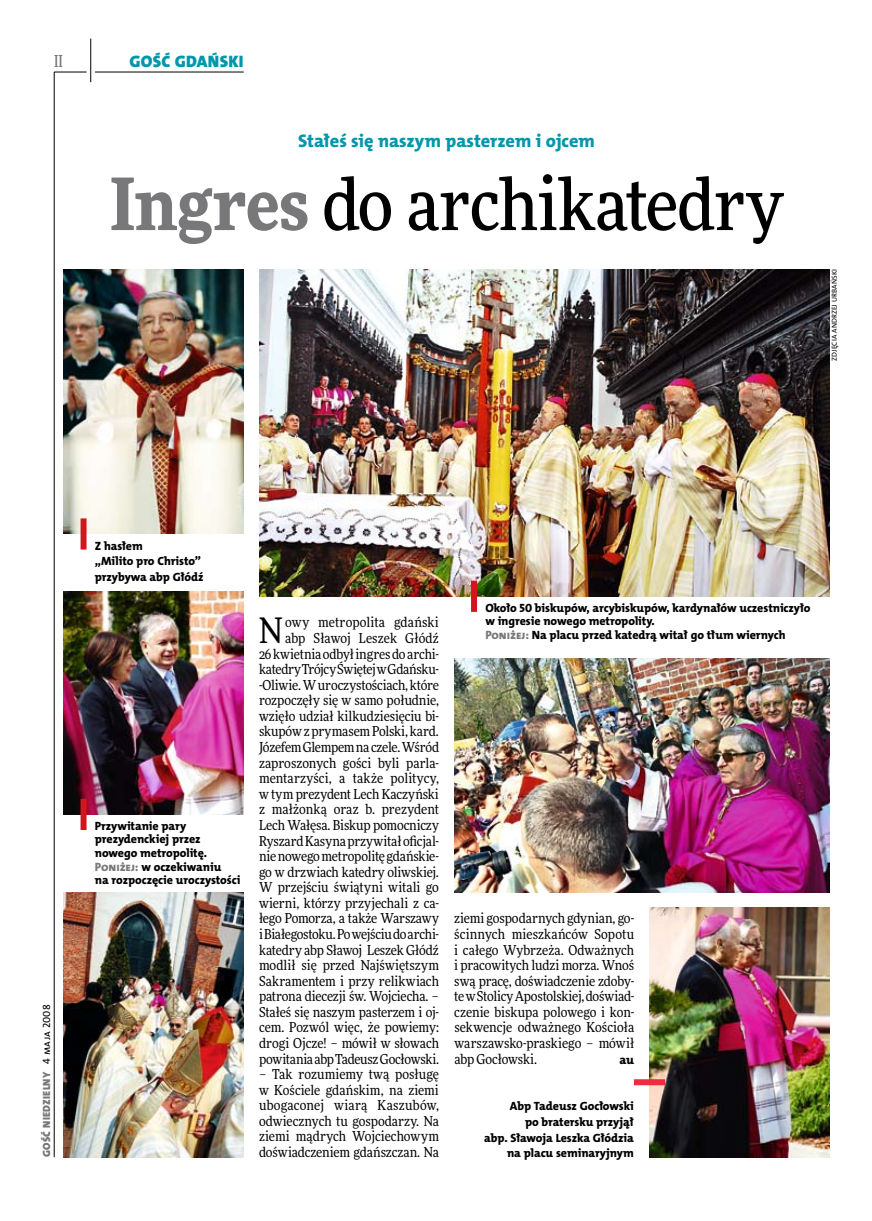
<style>
.page{position:relative;width:872px;height:1221px;background:#fff}
.page>*{position:absolute;margin:0;border:0;box-sizing:border-box;transform-origin:0 0}
.t1{font:500 72px "Freeday Narrow";letter-spacing:-.01em;color:#000}
.t2{font:35.25px "Freeday Narrow News";color:#000}
.t3{font:18.3px "The Mix HP8 Ex Bld";letter-spacing:-.01em;color:#0097aa}
.t4{font:16.65px "The Mix HP9 Blk";letter-spacing:.02em;color:#0097aa}
.t5{font:500 16.5px "Freeday Narrow";color:#787779;scale:.9 1}
.t6{font:13.8px/15.6px "Freeday Narrow News";letter-spacing:-.005em;color:#000;text-align:justify}
.t7{font:12.45px "The Mix HP8 Ex Bld";color:#000}
.t8{font:12px/13.5px "The Mix HP8 Ex Bld";letter-spacing:-.005em;color:#000}
.t9{font:10.5px "The Mix HP9 Blk";letter-spacing:.025em;color:#787779}
.t10{font:7.2px "The Mix HP5 Plain";letter-spacing:.015em;color:#000}
.s1{font-weight:900;color:#787779}
.s2{font-family:"The Mix HP5 Plain";color:#000}
.s3{color:#787779}
</style>
<div class="page">
<hr style="left:54px;top:72px;width:1px;height:1085px;background:#000">
<hr style="left:90px;top:39px;width:1px;height:43px;background:#000">
<hr style="left:54px;top:72px;width:33px;height:1px;background:#000">
<hr style="left:95px;top:72px;width:149px;height:1px;background:#000">
<img style="left:259px;top:269px;width:570px;height:327px">
<img style="left:64px;top:892px;width:180px;height:264px">
<img style="left:64px;top:269px;width:180px;height:265px">
<img style="left:649px;top:907px;width:180px;height:249px">
<img style="left:64px;top:591px;width:180px;height:223px">
<img style="left:454px;top:658px;width:375px;height:234px">
<div style="left:81px;top:798px;width:6px;height:32px;background:#d4151f"></div>
<div style="left:81px;top:518px;width:6px;height:31px;background:#d4151f"></div>
<div style="left:471px;top:580px;width:6px;height:32px;background:#d4151f"></div>
<div style="left:634px;top:1079px;width:31px;height:6px;background:#e92f3f"></div>
<p class="t5" style="left:54px;top:50px;width:11px">II</p>
<p class="t4" style="left:129px;top:50px;width:116px">GOŚĆ GDAŃSKI</p>
<h3 class="t3" style="left:298px;top:129px;width:298px">Stałeś się naszym pasterzem i ojcem</h3>
<h1 class="t1" style="left:110px;top:159px;width:674px"><span class="s1">Ingres</span> do archikatedry</h1>
<p class="t10" style="left:829px;top:360px;width:93px;rotate:-90deg">zdjęcia andrzej urbański</p>
<p class="t9" style="left:40px;top:1156px;width:154px;rotate:-90deg">GOŚĆ NIEDZIELNY <span class="s2">4 maja 2008</span></p>
<p class="t8" style="left:95px;top:538px;width:110px;line-height:15.6px">Z hasłem<br>„Milito pro Christo” przybywa abp Głódź</p>
<p class="t8" style="left:95px;top:819px;width:147px">Przywitanie pary prezydenckiej przez nowego metropolitę.<br><span class="s3">Poniżej:</span> w oczekiwaniu<br>na rozpoczęcie uroczystości</p>
<p class="t6" style="left:259px;top:614px;width:181px;text-align:right">owy metropolita gdański<br>abp Sławoj Leszek Głódź<br>26 kwietnia odbył ingres do archi&shy;katedry Trójcy Świętej wGdańsku--Oliwie. Wuroczystościach, które rozpoczęły się w samo południe, wzięło udział kilkudziesięciu bi&shy;skupów z prymasem Polski, kard.<br>Józefem Glempem na czele. Wśród zaproszonych gości byli parla&shy;mentarzyści, a także politycy, w tym prezydent Lech Kaczyński z małżonką oraz b. prezydent<br>Lech Wałęsa. Biskup pomocniczy<br>Ryszard Kasyna przywitał oficjal&shy;nie nowego metropolitę gdańskie&shy;go w drzwiach katedry oliwskiej.<br>W przejściu świątyni witali go wierni, którzy przyjechali z ca&shy;łego Pomorza, a także Warszawy iBiałegostoku. Po wejściu do archi&shy;katedry abp Sławoj Leszek Głódź modlił się przed Najświętszym<br>Sakramentem i przy relikwiach patrona diecezji św. Wojciecha. –<br>Stałeś się naszym pasterzem i oj&shy;cem. Pozwól więc, że powiemy: drogi Ojcze! – mówił w słowach powitania abp Tadeusz Gocłowski.</p>
<p class="t6" style="left:259px;top:1066px;width:181px">– Tak rozumiemy twą posługę w Kościele gdańskim, na ziemi ubogaconej wiarą Kaszubów, odwiecznych tu gospodarzy. Na ziemi mądrych Wojciechowym doświadczeniem gdańszczan. Na</p>
<h2 class="t2" style="left:259px;top:608px;width:25px">N</h2>
<p class="t8" style="left:485px;top:601px;width:327px">Około 50 biskupów, arcybiskupów, kardynałów uczestniczyło w ingresie nowego metropolity.<br><span class="s3">Poniżej:</span> Na placu przed katedrą witał go tłum wiernych</p>
<p class="t6" style="left:454px;top:910px;width:181px">ziemi gospodarnych gdynian, go&shy;ścinnych mieszkańców Sopotu i całego Wybrzeża. Odważnych i pracowitych ludzi morza. Wnoś swą pracę, doświadczenie zdoby&shy;te wStolicy Apostolskiej, doświad&shy;czenie biskupa polowego i kon&shy;sekwencje odważnego Kościoła warszawsko-praskiego – mówił abp Gocłowski.</p>
<p class="t7" style="left:619px;top:1051px;width:16px">au</p>
<p class="t8" style="left:484px;top:1098px;width:151px;line-height:15.6px;text-align:right">Abp Tadeusz Gocłowski<br>po bratersku przyjął<br>abp. Sławoja Leszka Głódzia na placu seminaryjnym</p>
</div>
